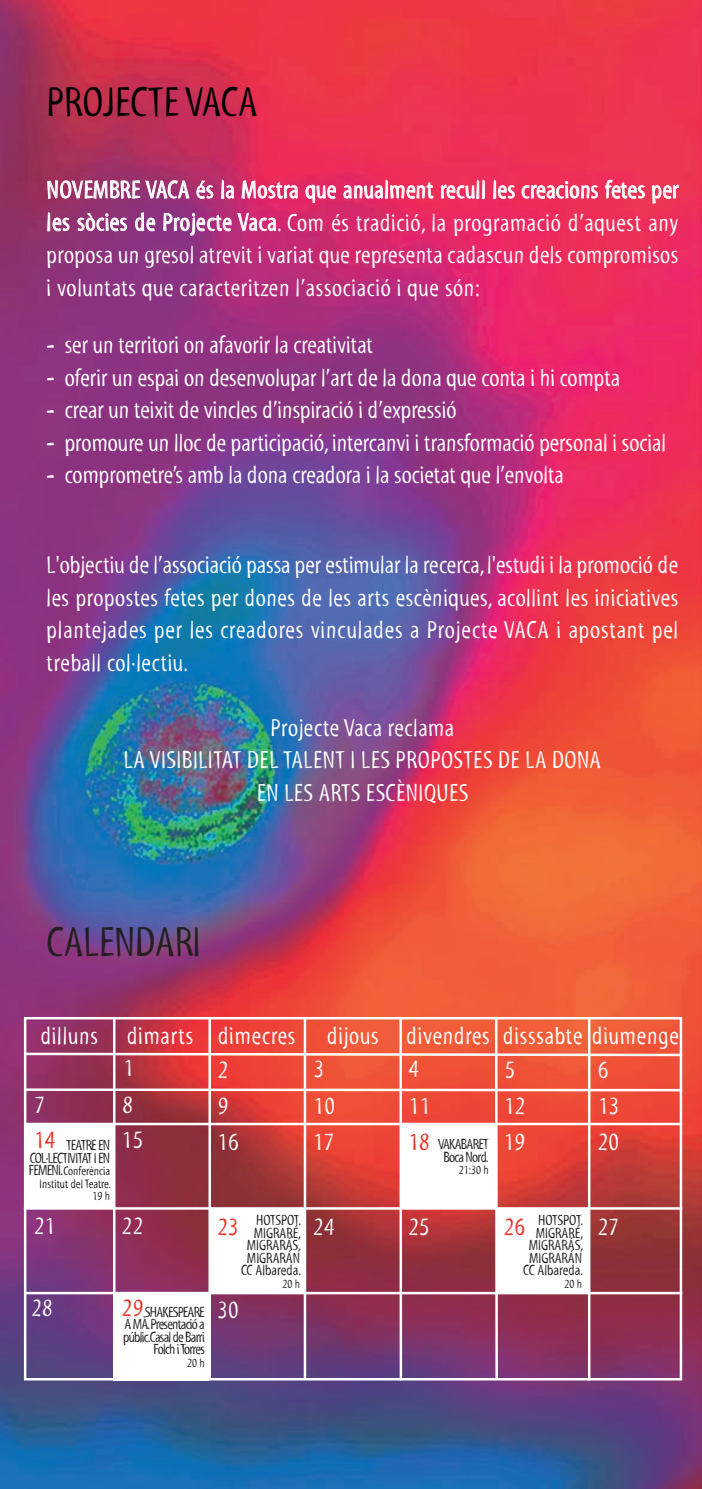
<style>
.page{position:relative;width:702px;height:1489px;background:#fff}
.page>*{position:absolute;margin:0;border:0;box-sizing:border-box;transform-origin:0 0}
.t1{font:42.5px "Myriad Tilt";color:#000}
.t2{font:42.5px "Myriad Tilt";color:#231f20}
.t3{font:25px/32.5px "Myriad Tilt";letter-spacing:.01em;color:#fff;text-align:justify}
.t4{font:25px "Myriad Tilt";letter-spacing:.03em;color:#fff}
.t5{font:25px "Myriad Tilt";letter-spacing:.03em;color:#ee2e22}
.t6{font:15px/12.5px "Myriad Tilt";letter-spacing:-.045em;color:#231f20;text-align:center}
.t7{font:15px/12.5px "Myriad Tilt";color:#231f20;text-align:right}
.t8{font:12.5px/12.5px "Myriad Tilt";color:#231f20;text-align:right}
.s1{font-size:25px;color:#ee2e22}
.s2{font-size:25px;color:#fff}
.s3{font-size:15px}
</style>
<div class="page">
<img style="left:0;top:0;width:702px;height:1488px">
<div style="left:24px;top:1016px;width:658px;height:364px;border:2px solid #fff"></div>
<div style="left:24px;top:1123px;width:90px;height:84px;background:#fff"></div>
<svg style="left:23px;top:1051px;width:661px;height:6px"></svg>
<hr style="left:26px;top:1088px;width:656px;height:3px;background:#fff">
<hr style="left:26px;top:1122px;width:656px;height:3px;background:#fff">
<hr style="left:24px;top:1207px;width:658px;height:2px;background:#fff">
<hr style="left:24px;top:1291px;width:658px;height:3px;background:#fff">
<hr style="left:113px;top:1016px;width:2px;height:363px;background:#fff">
<hr style="left:208px;top:1016px;width:3px;height:363px;background:#fff">
<hr style="left:304px;top:1016px;width:2px;height:362px;background:#fff">
<hr style="left:399px;top:1016px;width:3px;height:364px;background:#fff">
<hr style="left:495px;top:1016px;width:3px;height:362px;background:#fff">
<hr style="left:588px;top:1016px;width:2px;height:364px;background:#fff">
<div style="left:401px;top:1123px;width:95px;height:85px;background:#fff"></div>
<div style="left:210px;top:1208px;width:96px;height:84px;background:#fff"></div>
<div style="left:497px;top:1208px;width:93px;height:85px;background:#fff"></div>
<div style="left:113px;top:1293px;width:96px;height:87px;background:#fff"></div>
<h1 class="t1" style="left:47px;top:86px;width:212px">PROJECTE VACA</h1>
<p class="t3" style="left:47px;top:175px;width:633px">NOVEMBRE VACA és la Mostra que anualment recull les creacions fetes per les sòcies de Projecte Vaca. Com és tradició, la programació d’aquest any proposa un gresol atrevit i variat que representa cadascun dels compromisos i voluntats que caracteritzen l’associació i que són:</p>
<p class="t3" style="left:47px;top:330px;width:328px">- ser un territori on afavorir la creativitat</p>
<p class="t3" style="left:47px;top:363px;width:575px">- oferir un espai on desenvolupar l’art de la dona que conta i hi compta</p>
<p class="t3" style="left:47px;top:395px;width:411px">- crear un teixit de vincles d’inspiració i d’expressió</p>
<p class="t3" style="left:47px;top:428px;width:621px">- promoure un lloc de participació, intercanvi i transformació personal i social</p>
<p class="t3" style="left:47px;top:460px;width:518px">- comprometre’s amb la dona creadora i la societat que l’envolta</p>
<p class="t3" style="left:47px;top:550px;width:633px">L'objectiu de l’associació passa per estimular la recerca, l'estudi i la promoció de les propostes fetes per dones de les arts escèniques, acollint les iniciatives plantejades per les creadores vinculades a Projecte VACA i apostant pel treball col·lectiu.</p>
<p class="t3" style="left:124px;top:713px;width:478px;text-align:center">Projecte Vaca reclama<br>LA VISIBILITAT DEL TALENT I LES PROPOSTES DE LA DONA<br>EN LES ARTS ESCÈNIQUES</p>
<h1 class="t2" style="left:47px;top:926px;width:156px">CALENDARI</h1>
<p class="t4" style="left:41px;top:1026px;width:256px">dilluns dimarts dimecres</p>
<p class="t3" style="left:327px;top:1020px;width:53px">dijous</p>
<p class="t4" style="left:503px;top:1026px;width:177px">disssabte diumenge</p>
<p class="t4" style="left:406px;top:1026px;width:85px">divendres</p>
<p class="t3" style="left:124px;top:1053px;width:11px">1</p>
<p class="t3" style="left:218px;top:1054px;width:11px">2</p>
<p class="t3" style="left:314px;top:1054px;width:11px">3</p>
<p class="t3" style="left:409px;top:1054px;width:11px">4</p>
<p class="t3" style="left:505px;top:1054px;width:11px">5</p>
<p class="t3" style="left:598px;top:1054px;width:11px">6</p>
<p class="t3" style="left:35px;top:1090px;width:11px">7</p>
<p class="t3" style="left:123px;top:1090px;width:11px">8</p>
<p class="t3" style="left:218px;top:1091px;width:11px">9</p>
<p class="t3" style="left:314px;top:1091px;width:22px">10</p>
<p class="t3" style="left:409px;top:1091px;width:22px">11</p>
<p class="t3" style="left:504px;top:1091px;width:22px">12</p>
<p class="t3" style="left:598px;top:1091px;width:22px">13</p>
<p class="t6" style="left:34px;top:1140px;width:110px"><span class="s1">14</span> TEATRE EN <span class="s2">15</span></p>
<p class="t3" style="left:218px;top:1127px;width:22px">16</p>
<p class="t3" style="left:313px;top:1126px;width:22px">17</p>
<p class="t3" style="left:504px;top:1127px;width:22px">19</p>
<p class="t3" style="left:598px;top:1127px;width:22px">20</p>
<p class="t6" style="left:30px;top:1152px;width:82px">COL·LECTIVITAT I EN</p>
<p class="t8" style="left:29px;top:1165px;width:84px"><span class="s3">FEMENÍ.</span>Conferència<br>Institut del Teatre.<br>19 h</p>
<p class="t5" style="left:409px;top:1132px;width:22px">18</p>
<p class="t6" style="left:438px;top:1139px;width:52px">VAKABARET<br>Boca Nord.</p>
<p class="t8" style="left:458px;top:1164px;width:31px">21:30 h</p>
<p class="t7" style="left:241px;top:1214px;width:62px">HOTSPOT.<br>MIGRARÉ,<br>MIGRARÁS,<br>MIGRARÁN<br>CC Albareda.</p>
<p class="t8" style="left:282px;top:1278px;width:19px">20 h</p>
<p class="t5" style="left:218px;top:1217px;width:22px">23</p>
<p class="t7" style="left:523px;top:1214px;width:62px">HOTSPOT.<br>MIGRARÉ,<br>MIGRARÁS,<br>MIGRARÁN<br>CC Albareda.</p>
<p class="t8" style="left:564px;top:1278px;width:19px">20 h</p>
<p class="t3" style="left:34px;top:1211px;width:22px">21</p>
<p class="t3" style="left:122px;top:1211px;width:22px">22</p>
<p class="t3" style="left:313px;top:1212px;width:22px">24</p>
<p class="t3" style="left:409px;top:1212px;width:22px">25</p>
<p class="t3" style="left:598px;top:1212px;width:22px">27</p>
<p class="t5" style="left:504px;top:1217px;width:22px">26</p>
<p class="t5" style="left:122px;top:1298px;width:22px">29</p>
<p class="t3" style="left:32px;top:1293px;width:22px">28</p>
<p class="t6" style="left:123px;top:1306px;width:83px;text-align:right">SHAKESPEARE<br>A MÀ.Presentació a públic.Casal de Barri<br>Folch i Torres</p>
<p class="t8" style="left:187px;top:1357px;width:19px">20 h</p>
<p class="t3" style="left:218px;top:1294px;width:22px">30</p>
</div>
